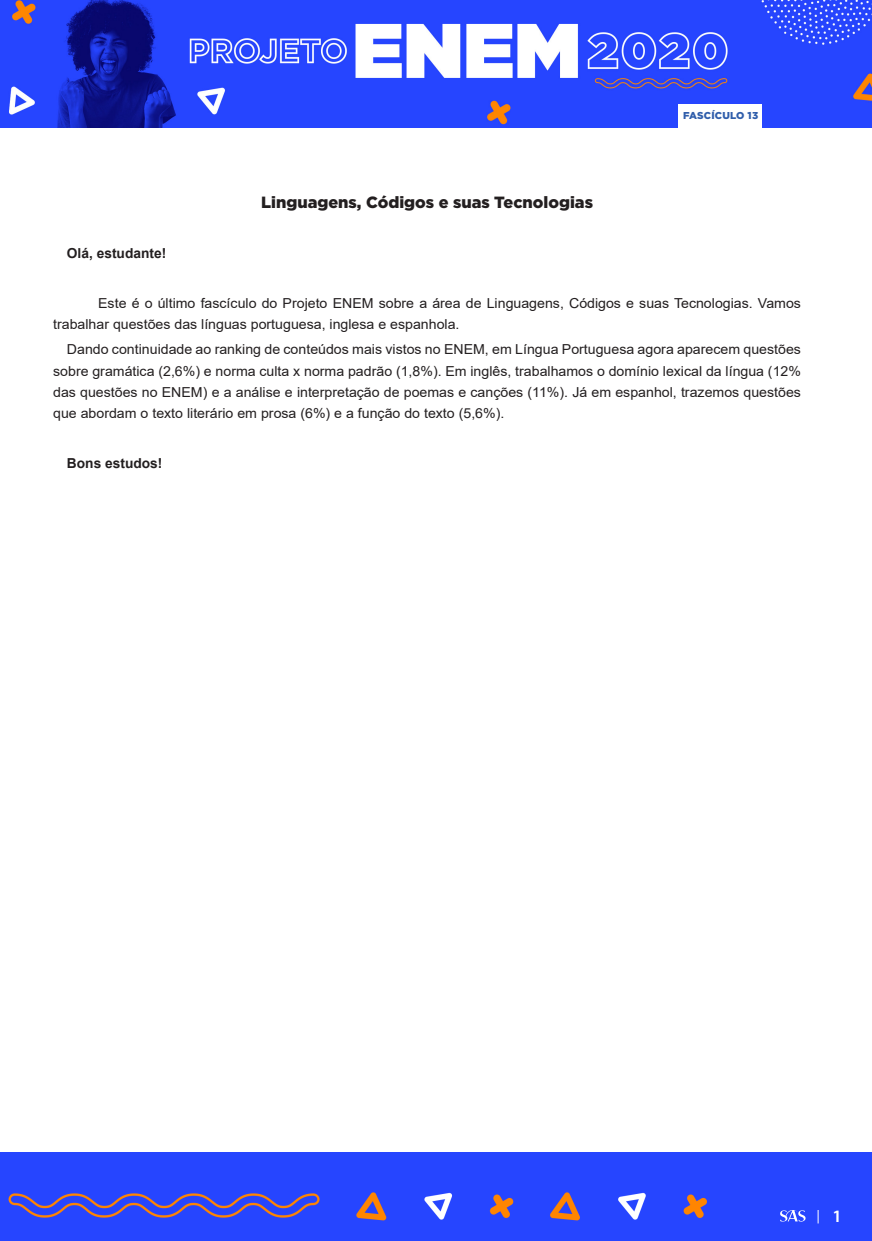
<style>
.page{position:relative;width:872px;height:1241px;background:#fff}
.page>*{position:absolute;margin:0;border:0;box-sizing:border-box;transform-origin:0 0}
.t1{font:900 16.25px "Gotham";color:#231f20}
.t2{font:700 15px "Koz Go Pr 6 N";color:#fff}
.t3{font:13.75px/21.2px "Arial";color:#231f20}
.t4{font:700 13.75px "Arial";color:#231f20}
.t5{font:900 10px "Gotham";letter-spacing:.02em;color:#305eab}
</style>
<div class="page">
<img style="left:0;top:0;width:872px;height:128px">
<div style="left:0;top:1152px;width:872px;height:88px;background:#2645ff"></div>
<svg style="left:780px;top:1209px;width:25px;height:12px"></svg>
<svg style="left:817px;top:1209px;width:1px;height:14px"></svg>
<div style="left:679px;top:105px;width:83px;height:23px;background:#fff"></div>
<p class="t1" style="left:261px;top:191px;width:333px">Linguagens, Códigos e suas Tecnologias</p>
<p class="t5" style="left:683px;top:109px;width:76px">FASCÍCULO 13</p>
<p class="t4" style="left:67px;top:243px;width:101px">Olá, estudante!</p>
<p class="t3" style="left:53px;top:292px;width:749px;text-indent:45px">Este é o último fascículo do Projeto ENEM sobre a área de Linguagens, Códigos e suas Tecnologias. Vamos trabalhar questões das línguas portuguesa, inglesa e espanhola.</p>
<p class="t3" style="left:53px;top:339px;width:749px;text-align:justify;text-indent:14px">Dando continuidade ao ranking de conteúdos mais vistos no ENEM, em Língua Portuguesa agora aparecem questões sobre gramática (2,6%) e norma culta x norma padrão (1,8%). Em inglês, trabalhamos o domínio lexical da língua (12% das questões no ENEM) e a análise e interpretação de poemas e canções (11%). Já em espanhol, trazemos questões que abordam o texto literário em prosa (6%) e a função do texto (5,6%).</p>
<p class="t4" style="left:67px;top:453px;width:97px">Bons estudos!</p>
<p class="t2" style="left:832px;top:1207px;width:10px">1</p>
</div>
